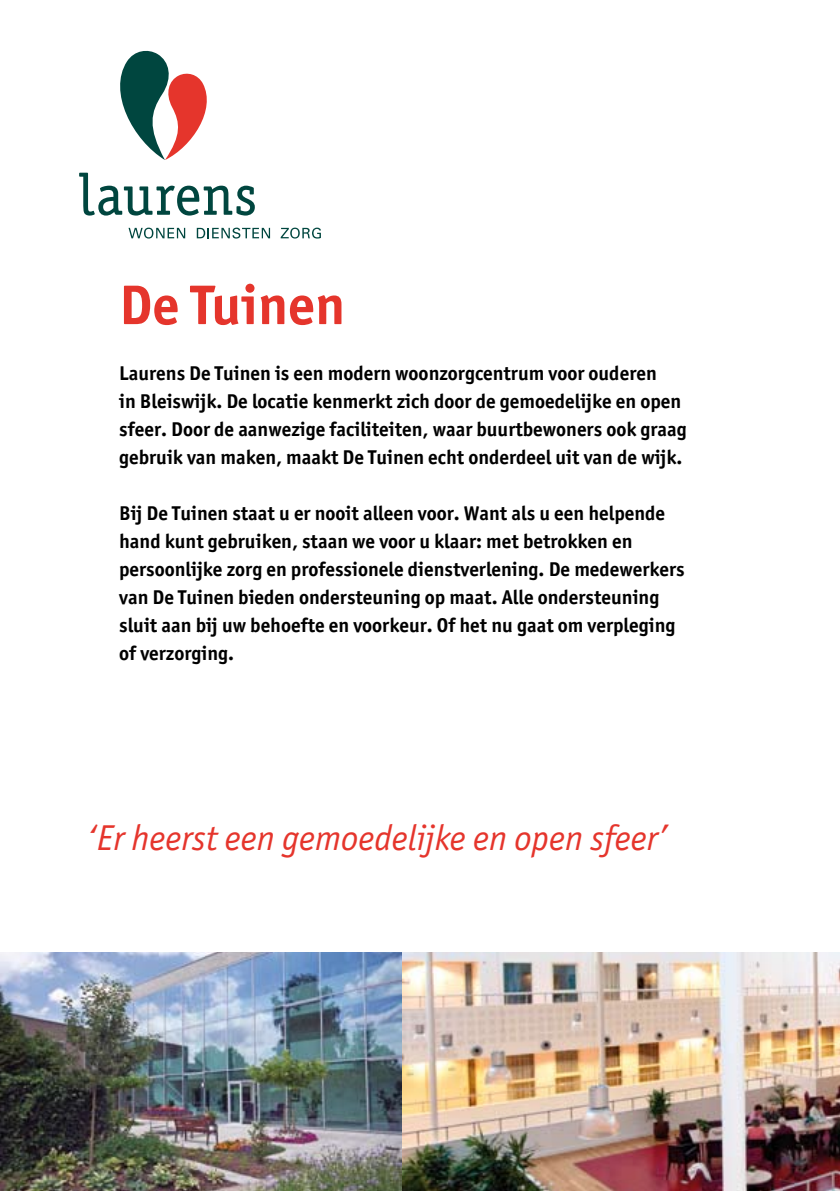
<style>
.page{position:relative;width:840px;height:1191px;background:#fff}
.page>*{position:absolute;margin:0;border:0;box-sizing:border-box;transform-origin:0 0}
.t1{font:700 56px "Officina San ITC";color:#e5352c}
.t2{font:36px "Officina San ITC Book Ital OS";color:#e5352c}
.t3{font:700 20px/28px "Officina San ITC";color:#000}
</style>
<div class="page">
<svg style="left:839px;top:952px;width:1px;height:239px"></svg>
<svg style="left:120px;top:50px;width:87px;height:110px"></svg>
<svg style="left:79px;top:173px;width:176px;height:43px"></svg>
<svg style="left:128px;top:228px;width:57px;height:10px"></svg>
<svg style="left:197px;top:228px;width:73px;height:10px"></svg>
<svg style="left:280px;top:228px;width:41px;height:10px"></svg>
<img style="left:0;top:952px;width:839px;height:239px">
<h1 class="t1" style="left:119px;top:270px;width:227px">De Tuinen</h1>
<p class="t3" style="left:119px;top:359px;width:569px">Laurens De Tuinen is een modern woonzorgcentrum voor ouderen<br>in Bleiswijk. De locatie kenmerkt zich door de gemoedelijke en open sfeer. Door de aanwezige faciliteiten, waar buurtbewoners ook graag gebruik van maken, maakt De Tuinen echt onderdeel uit van de wijk.</p>
<p class="t3" style="left:119px;top:499px;width:566px">Bij De Tuinen staat u er nooit alleen voor. Want als u een helpende hand kunt gebruiken, staan we voor u klaar: met betrokken en persoonlijke zorg en professionele dienstverlening. De medewerkers van De Tuinen bieden ondersteuning op maat. Alle ondersteuning sluit aan bij uw behoefte en voorkeur. Of het nu gaat om verpleging of verzorging.</p>
<h2 class="t2" style="left:86px;top:818px;width:583px">‘Er heerst een gemoedelijke en open sfeer’</h2>
</div>
